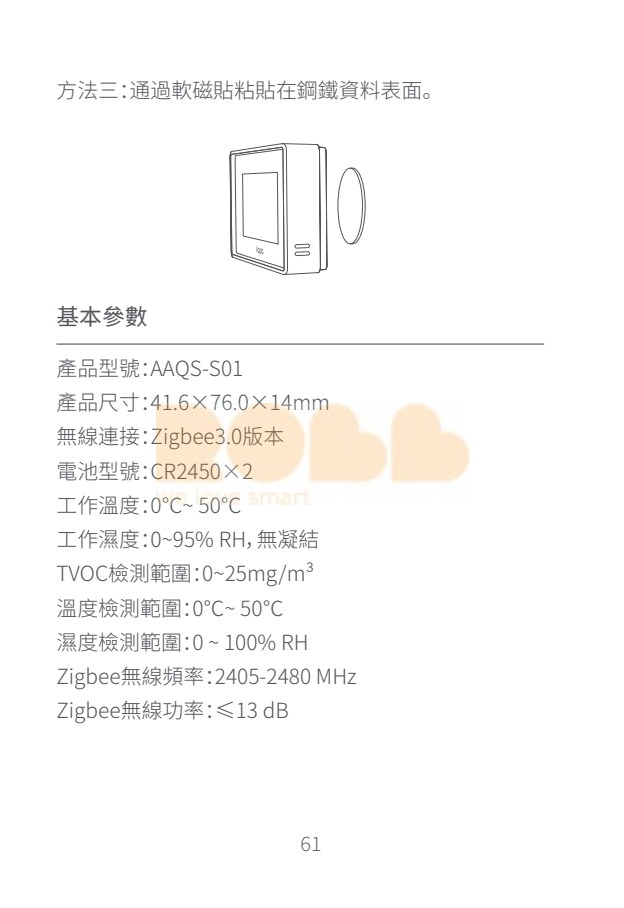
<style>
.page{position:relative;width:624px;height:908px;background:#fff}
.page>*{position:absolute;margin:0;border:0;box-sizing:border-box;transform-origin:0 0}
.t1{font:22.8px "Source Han Sans CN";color:#54555a}
.t2{font:300 22px "Source Sans Pro";color:#54555a}
.t3{font:300 20.8px/34px "Source Han Sans CN";color:#54555a}
</style>
<div class="page">
<svg style="left:337px;top:167px;width:29px;height:77px"></svg>
<svg style="left:229px;top:143px;width:99px;height:202px"></svg>
<hr style="left:56px;top:343px;width:488px;height:1px;background:#54555a">
<img style="left:156px;top:403px;width:312px;height:101px">
<p class="t3" style="left:56px;top:74px;width:388px">方法三：通過軟磁貼粘貼在鋼鐵資料表面。</p>
<p class="t1" style="left:56px;top:304px;width:93px">基本參數</p>
<p class="t3" style="left:56px;top:351px;width:302px">產品型號：AAQS-S01<br>產品尺寸：41.6×76.0×14mm<br>無線連接：Zigbee3.0版本<br>電池型號：CR2450×2<br>工作溫度：0℃~ 50℃<br>工作濕度：0~95% RH，無凝結<br>TVOC檢測範圍：0~25mg/m³<br>溫度檢測範圍：0℃~ 50℃<br>濕度檢測範圍：0 ~ 100% RH<br>Zigbee無線頻率：2405-2480 MHz<br>Zigbee無線功率：≤13 dB</p>
<p class="t2" style="left:300px;top:830px;width:23px">61</p>
</div>
